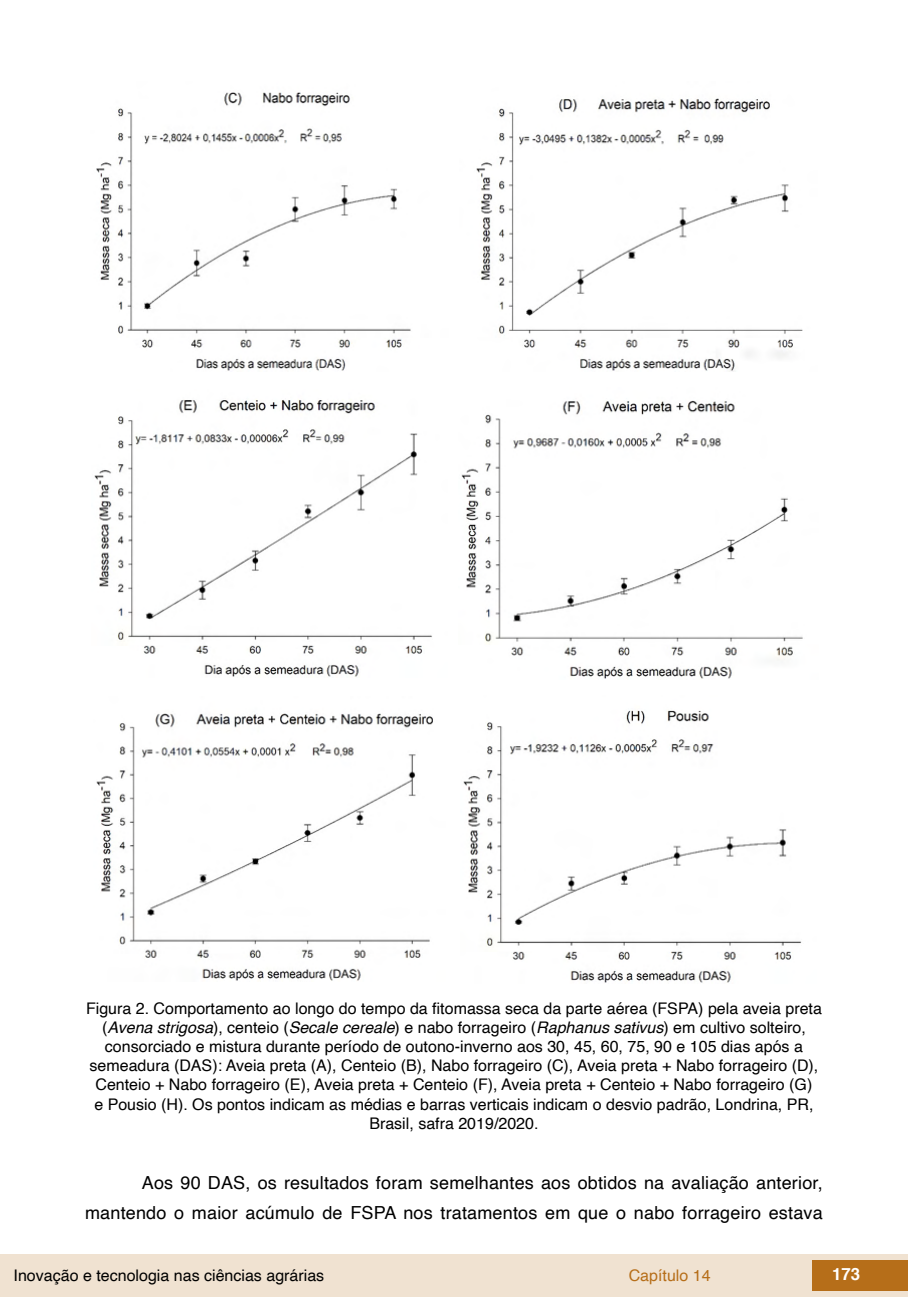
<style>
.page{position:relative;width:908px;height:1304px;background:#fff}
.page>*{position:absolute;margin:0;border:0;box-sizing:border-box;transform-origin:0 0}
.t1{font:18px/30px "Helvetica";letter-spacing:.01em;color:#000;text-align:right}
.t2{font:700 16.8px "Helvetica";color:#fff}
.t3{font:16px/19.2px "Helvetica";color:#000;text-align:center}
.t4{font:16px "Helvetica";color:#b66e19}
.s1{font-style:italic}
</style>
<div class="page">
<div style="left:0;top:1254px;width:906px;height:43px;background:#f0e2d1"></div>
<div style="left:812px;top:1261px;width:95px;height:30px;background:#b66e19"></div>
<img style="left:96px;top:92px;width:315px;height:279px">
<img style="left:476px;top:98px;width:327px;height:274px">
<img style="left:94px;top:399px;width:338px;height:278px">
<img style="left:461px;top:400px;width:342px;height:279px">
<img style="left:96px;top:713px;width:337px;height:268px">
<img style="left:463px;top:710px;width:338px;height:273px">
<p class="t3" style="left:86px;top:999px;width:737px">Figura 2. Comportamento ao longo do tempo da fitomassa seca da parte aérea (FSPA) pela aveia preta (<span class="s1">Avena strigosa</span>), centeio (<span class="s1">Secale cereale</span>) e nabo forrageiro (<span class="s1">Raphanus sativus</span>) em cultivo solteiro, consorciado e mistura durante período de outono-inverno aos 30, 45, 60, 75, 90 e 105 dias após a semeadura (DAS): Aveia preta (A), Centeio (B), Nabo forrageiro (C), Aveia preta + Nabo forrageiro (D), Centeio + Nabo forrageiro (E), Aveia preta + Centeio (F), Aveia preta + Centeio + Nabo forrageiro (G)<br>e Pousio (H). Os pontos indicam as médias e barras verticais indicam o desvio padrão, Londrina, PR, Brasil, safra 2019/2020.</p>
<p class="t1" style="left:85px;top:1168px;width:738px">Aos 90 DAS, os resultados foram semelhantes aos obtidos na avaliação anterior, mantendo o maior acúmulo de FSPA nos tratamentos em que o nabo forrageiro estava</p>
<p class="t3" style="left:14px;top:1266px;width:312px">Inovação e tecnologia nas ciências agrárias</p>
<p class="t4" style="left:628px;top:1263px;width:83px">Capítulo 14</p>
<p class="t2" style="left:831px;top:1261px;width:30px">173</p>
</div>
